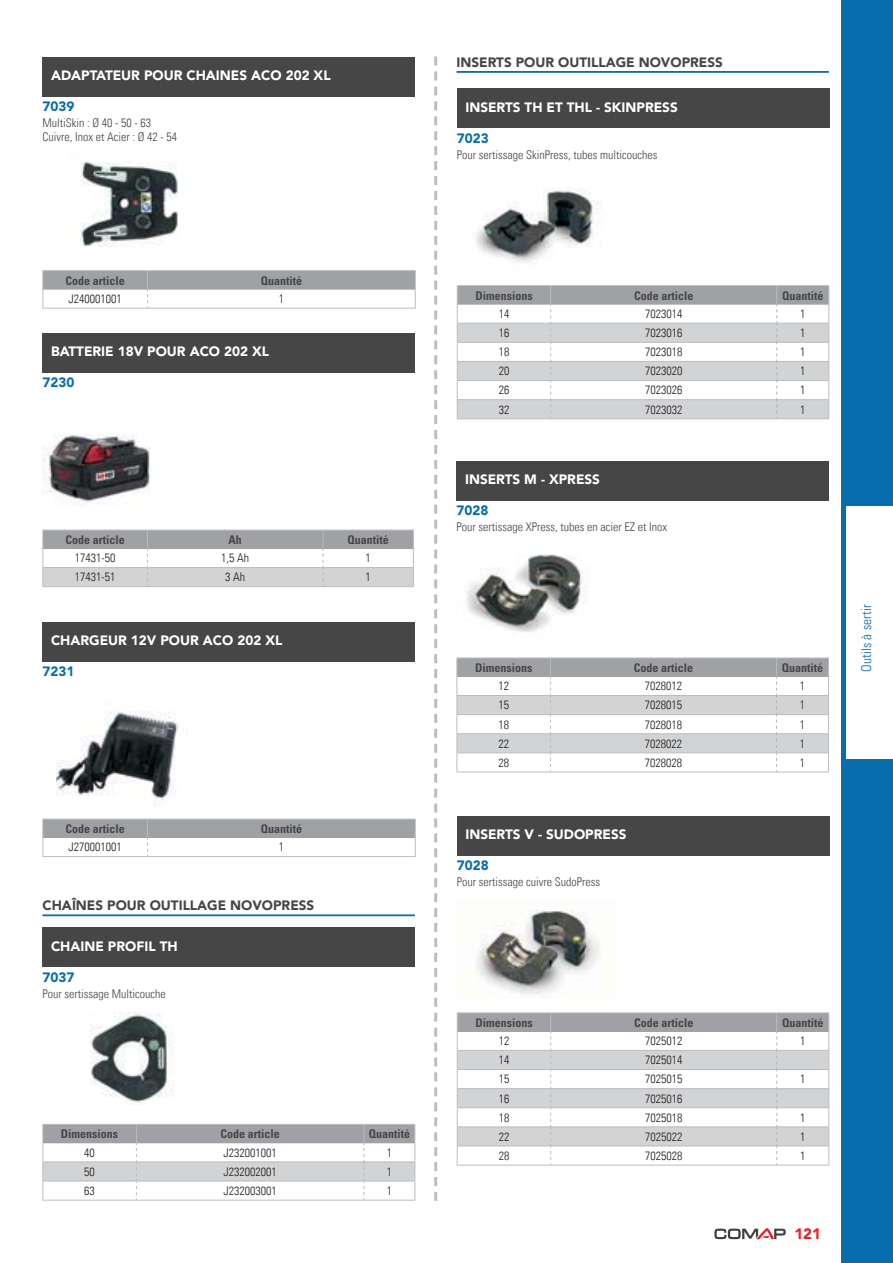
<style>
.page{position:relative;width:893px;height:1263px;background:#fff}
.page>*{position:absolute;margin:0;border:0;box-sizing:border-box;transform-origin:0 0}
.t1{font:900 15px "Avenir LT Pro";color:#ed1c24}
.t2{font:900 13.5px "Avenir LT Pro";color:#fff}
.t3{font:900 13.5px "Avenir LT Pro";color:#464647}
.t4{font:900 13.5px "Avenir LT Pro";color:#076dac}
.t5{font:13.5px "Univers Com 47 Light Cond";letter-spacing:.01em;color:#036eb7}
.t6{font:12px "Univers Com 47 Light Cond";color:#231f20}
.t7{font:12px/14.4px "Univers Com 47 Light Cond";color:#464647}
.t8{font:700 condensed 12px "Univers LT Pro";color:#464647}
.t9{font:300 condensed 12px "Univers LT Std";color:#231f20}
</style>
<div class="page">
<div style="left:842px;top:0;width:51px;height:1263px;background:#076dac"></div>
<svg style="left:714px;top:1228px;width:72px;height:11px"></svg>
<svg style="left:434px;top:57px;width:3px;height:1144px"></svg>
<hr style="left:456px;top:71px;width:373px;height:2px;background:#076dac">
<div style="left:846px;top:507px;width:47px;height:252px;background:#fff"></div>
<hr style="left:43px;top:914px;width:372px;height:2px;background:#076dac">
<div style="left:43px;top:927px;width:372px;height:40px;background:#464647"></div>
<img style="left:91px;top:1013px;width:83px;height:91px">
<hr style="left:43px;top:1200px;width:93px;height:1px;background:#babcbe">
<hr style="left:136px;top:1200px;width:279px;height:1px;background:#babcbe">
<svg style="left:43px;top:1124px;width:372px;height:76px"></svg>
<div style="left:43px;top:57px;width:372px;height:40px;background:#464647"></div>
<img style="left:80px;top:162px;width:98px;height:85px">
<hr style="left:43px;top:270px;width:104px;height:1px;background:#babcbe">
<hr style="left:147px;top:270px;width:269px;height:1px;background:#babcbe">
<hr style="left:43px;top:308px;width:104px;height:1px;background:#babcbe">
<hr style="left:147px;top:308px;width:269px;height:1px;background:#babcbe">
<svg style="left:43px;top:271px;width:373px;height:37px"></svg>
<div style="left:42px;top:333px;width:373px;height:40px;background:#464647"></div>
<img style="left:42px;top:434px;width:108px;height:70px">
<svg style="left:42px;top:530px;width:372px;height:57px"></svg>
<div style="left:42px;top:622px;width:373px;height:40px;background:#464647"></div>
<img style="left:56px;top:711px;width:123px;height:94px">
<svg style="left:42px;top:819px;width:374px;height:38px"></svg>
<div style="left:457px;top:88px;width:372px;height:40px;background:#464647"></div>
<img style="left:476px;top:188px;width:125px;height:74px">
<hr style="left:457px;top:285px;width:94px;height:1px;background:#babcbe">
<hr style="left:551px;top:285px;width:278px;height:1px;background:#babcbe">
<svg style="left:457px;top:286px;width:372px;height:133px"></svg>
<div style="left:456px;top:461px;width:373px;height:40px;background:#464647"></div>
<hr style="left:456px;top:772px;width:373px;height:1px;background:#babcbe">
<svg style="left:456px;top:658px;width:373px;height:114px"></svg>
<div style="left:457px;top:816px;width:372px;height:40px;background:#464647"></div>
<hr style="left:457px;top:1165px;width:372px;height:1px;background:#babcbe">
<svg style="left:457px;top:1013px;width:372px;height:152px"></svg>
<img style="left:476px;top:910px;width:125px;height:84px">
<img style="left:467px;top:554px;width:120px;height:78px">
<p class="t2" style="left:51px;top:70px;width:281px">ADAPTATEUR POUR CHAINES ACO 202 XL</p>
<p class="t4" style="left:43px;top:100px;width:33px">7039</p>
<p class="t7" style="left:43px;top:115px;width:136px">MultiSkin : Ø 40 - 50 - 63<br>Cuivre, Inox et Acier : Ø 42 - 54</p>
<p class="t8" style="left:65px;top:275px;width:61px">Code article</p>
<p class="t8" style="left:261px;top:275px;width:43px">Quantité</p>
<p class="t6" style="left:69px;top:291px;width:55px">J240001001</p>
<p class="t6" style="left:279px;top:291px;width:7px">1</p>
<p class="t2" style="left:51px;top:346px;width:220px">BATTERIE 18V POUR ACO 202 XL</p>
<p class="t4" style="left:42px;top:377px;width:33px">7230</p>
<p class="t8" style="left:65px;top:535px;width:61px">Code article</p>
<p class="t8" style="left:229px;top:535px;width:15px">Ah</p>
<p class="t8" style="left:347px;top:535px;width:43px">Quantité</p>
<p class="t6" style="left:75px;top:550px;width:42px">17431-50</p>
<p class="t6" style="left:221px;top:550px;width:29px">1,5 Ah</p>
<p class="t9" style="left:365px;top:553px;width:7px">1</p>
<p class="t6" style="left:75px;top:570px;width:42px">17431-51</p>
<p class="t6" style="left:225px;top:570px;width:21px">3 Ah</p>
<p class="t9" style="left:365px;top:572px;width:7px">1</p>
<p class="t2" style="left:51px;top:635px;width:233px">CHARGEUR 12V POUR ACO 202 XL</p>
<p class="t4" style="left:42px;top:666px;width:33px">7231</p>
<p class="t8" style="left:65px;top:824px;width:61px">Code article</p>
<p class="t8" style="left:261px;top:824px;width:43px">Quantité</p>
<p class="t6" style="left:69px;top:839px;width:55px">J270001001</p>
<p class="t6" style="left:279px;top:839px;width:7px">1</p>
<p class="t3" style="left:43px;top:900px;width:273px">CHAÎNES POUR OUTILLAGE NOVOPRESS</p>
<p class="t2" style="left:51px;top:940px;width:128px">CHAINE PROFIL TH</p>
<p class="t4" style="left:43px;top:971px;width:33px">7037</p>
<p class="t7" style="left:43px;top:986px;width:125px">Pour sertissage Multicouche</p>
<p class="t8" style="left:61px;top:1129px;width:59px">Dimensions</p>
<p class="t8" style="left:220px;top:1129px;width:61px">Code article</p>
<p class="t8" style="left:369px;top:1129px;width:43px">Quantité</p>
<p class="t6" style="left:84px;top:1145px;width:12px">40</p>
<p class="t6" style="left:223px;top:1145px;width:55px">J232001001</p>
<p class="t6" style="left:387px;top:1145px;width:7px">1</p>
<p class="t6" style="left:84px;top:1164px;width:12px">50</p>
<p class="t6" style="left:223px;top:1164px;width:55px">J232002001</p>
<p class="t6" style="left:387px;top:1164px;width:7px">1</p>
<p class="t6" style="left:84px;top:1183px;width:12px">63</p>
<p class="t6" style="left:223px;top:1183px;width:55px">J232003001</p>
<p class="t6" style="left:387px;top:1183px;width:7px">1</p>
<p class="t3" style="left:456px;top:56px;width:268px">INSERTS POUR OUTILLAGE NOVOPRESS</p>
<p class="t2" style="left:465px;top:102px;width:214px">INSERTS TH ET THL - SKINPRESS</p>
<p class="t4" style="left:457px;top:132px;width:33px">7023</p>
<p class="t7" style="left:457px;top:147px;width:202px">Pour sertissage SkinPress, tubes multicouches</p>
<p class="t8" style="left:475px;top:290px;width:59px">Dimensions</p>
<p class="t8" style="left:634px;top:290px;width:61px">Code article</p>
<p class="t8" style="left:782px;top:290px;width:43px">Quantité</p>
<p class="t6" style="left:499px;top:306px;width:12px">14</p>
<p class="t6" style="left:645px;top:306px;width:39px">7023014</p>
<p class="t6" style="left:800px;top:306px;width:7px">1</p>
<p class="t6" style="left:499px;top:325px;width:12px">16</p>
<p class="t6" style="left:645px;top:325px;width:39px">7023016</p>
<p class="t6" style="left:800px;top:325px;width:7px">1</p>
<p class="t6" style="left:499px;top:344px;width:12px">18</p>
<p class="t6" style="left:645px;top:344px;width:39px">7023018</p>
<p class="t6" style="left:800px;top:344px;width:7px">1</p>
<p class="t6" style="left:499px;top:363px;width:12px">20</p>
<p class="t6" style="left:645px;top:363px;width:39px">7023020</p>
<p class="t6" style="left:800px;top:363px;width:7px">1</p>
<p class="t6" style="left:499px;top:383px;width:12px">26</p>
<p class="t6" style="left:645px;top:383px;width:39px">7023026</p>
<p class="t6" style="left:800px;top:383px;width:7px">1</p>
<p class="t6" style="left:499px;top:402px;width:12px">32</p>
<p class="t6" style="left:645px;top:402px;width:39px">7023032</p>
<p class="t6" style="left:800px;top:402px;width:7px">1</p>
<p class="t2" style="left:465px;top:474px;width:136px">INSERTS M - XPRESS</p>
<p class="t4" style="left:456px;top:505px;width:33px">7028</p>
<p class="t7" style="left:456px;top:520px;width:212px">Pour sertissage XPress, tubes en acier EZ et Inox</p>
<p class="t8" style="left:475px;top:663px;width:59px">Dimensions</p>
<p class="t8" style="left:634px;top:663px;width:61px">Code article</p>
<p class="t8" style="left:782px;top:663px;width:43px">Quantité</p>
<p class="t6" style="left:498px;top:678px;width:12px">12</p>
<p class="t6" style="left:645px;top:678px;width:39px">7028012</p>
<p class="t6" style="left:800px;top:678px;width:7px">1</p>
<p class="t6" style="left:498px;top:698px;width:12px">15</p>
<p class="t6" style="left:645px;top:698px;width:39px">7028015</p>
<p class="t6" style="left:800px;top:698px;width:7px">1</p>
<p class="t6" style="left:498px;top:717px;width:12px">18</p>
<p class="t6" style="left:645px;top:717px;width:39px">7028018</p>
<p class="t6" style="left:800px;top:717px;width:7px">1</p>
<p class="t6" style="left:498px;top:736px;width:12px">22</p>
<p class="t6" style="left:645px;top:736px;width:39px">7028022</p>
<p class="t6" style="left:800px;top:736px;width:7px">1</p>
<p class="t6" style="left:498px;top:755px;width:12px">28</p>
<p class="t6" style="left:645px;top:755px;width:39px">7028028</p>
<p class="t6" style="left:800px;top:755px;width:7px">1</p>
<p class="t2" style="left:465px;top:829px;width:163px">INSERTS V - SUDOPRESS</p>
<p class="t4" style="left:457px;top:860px;width:33px">7028</p>
<p class="t7" style="left:457px;top:875px;width:145px">Pour sertissage cuivre SudoPress</p>
<p class="t5" style="left:858px;top:672px;width:69px;rotate:-90deg">Outils à sertir</p>
<p class="t8" style="left:475px;top:1017px;width:59px">Dimensions</p>
<p class="t8" style="left:634px;top:1017px;width:61px">Code article</p>
<p class="t8" style="left:782px;top:1017px;width:43px">Quantité</p>
<p class="t6" style="left:499px;top:1033px;width:12px">12</p>
<p class="t6" style="left:645px;top:1033px;width:39px">7025012</p>
<p class="t6" style="left:800px;top:1033px;width:7px">1</p>
<p class="t6" style="left:499px;top:1052px;width:12px">14</p>
<p class="t6" style="left:645px;top:1052px;width:39px">7025014</p>
<p class="t6" style="left:499px;top:1072px;width:12px">15</p>
<p class="t6" style="left:645px;top:1072px;width:39px">7025015</p>
<p class="t6" style="left:800px;top:1072px;width:7px">1</p>
<p class="t6" style="left:499px;top:1091px;width:12px">16</p>
<p class="t6" style="left:645px;top:1091px;width:39px">7025016</p>
<p class="t6" style="left:499px;top:1110px;width:12px">18</p>
<p class="t6" style="left:645px;top:1110px;width:39px">7025018</p>
<p class="t6" style="left:800px;top:1110px;width:7px">1</p>
<p class="t6" style="left:499px;top:1129px;width:12px">22</p>
<p class="t6" style="left:645px;top:1129px;width:39px">7025022</p>
<p class="t6" style="left:800px;top:1129px;width:7px">1</p>
<p class="t6" style="left:499px;top:1148px;width:12px">28</p>
<p class="t6" style="left:645px;top:1148px;width:39px">7025028</p>
<p class="t6" style="left:800px;top:1148px;width:7px">1</p>
<p class="t1" style="left:794px;top:1228px;width:28px">121</p>
</div>
